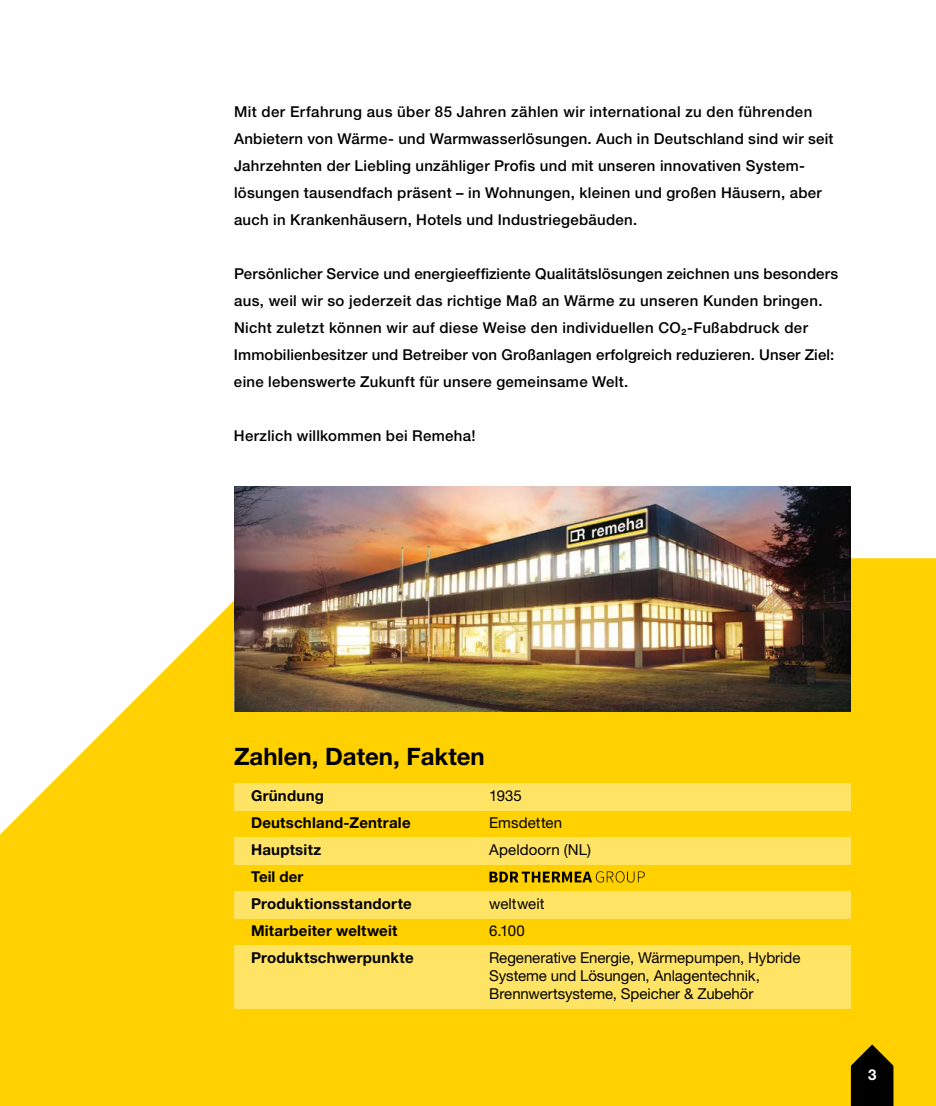
<style>
.page{position:relative;width:936px;height:1106px;background:#fff}
.page>*{position:absolute;margin:0;border:0;box-sizing:border-box;transform-origin:0 0}
.t1{font:700 24px "Helvetica Neue LT Pro";color:#000}
.t2{font:500 15px/27px "Helvetica Neue LT Pro";letter-spacing:.02em;color:#000}
.t3{font:15px/18px "Helvetica Neue LT Pro";letter-spacing:-.005em;color:#000}
.t4{font:700 15px/27px "Helvetica Neue LT Pro";letter-spacing:.015em;color:#000}
.t5{font:700 15px "Helvetica Neue LT Pro";color:#fff}
</style>
<div class="page">
<svg style="left:0;top:558px;width:935px;height:548px;background:#fed61e"></svg>
<img style="left:234px;top:486px;width:616px;height:225px">
<div style="left:234px;top:945px;width:616px;height:63px;background:#ffe365"></div>
<div style="left:234px;top:783px;width:616px;height:27px;background:#ffe365"></div>
<div style="left:234px;top:837px;width:616px;height:27px;background:#ffe365"></div>
<div style="left:234px;top:891px;width:616px;height:27px;background:#ffe365"></div>
<svg style="left:489px;top:871px;width:155px;height:11px;background:#9d8000"></svg>
<svg style="left:850px;top:1044px;width:43px;height:62px;background:#312800"></svg>
<p class="t2" style="left:234px;top:98px;width:601px">Mit der Erfahrung aus über 85 Jahren zählen wir international zu den führenden Anbietern von Wärme- und Warmwasserlösungen. Auch in Deutschland sind wir seit Jahrzehnten der Liebling unzähliger Profis und mit unseren innovativen System&shy;lösungen tausendfach präsent – in Wohnungen, kleinen und großen Häusern, aber auch in Krankenhäusern, Hotels und Industriegebäuden.</p>
<p class="t2" style="left:234px;top:260px;width:605px">Persönlicher Service und energieeffiziente Qualitätslösungen zeichnen uns besonders aus, weil wir so jederzeit das richtige Maß an Wärme zu unseren Kunden bringen.<br>Nicht zuletzt können wir auf diese Weise den individuellen CO<sub>2</sub>-Fußabdruck der Immobilienbesitzer und Betreiber von Großanlagen erfolgreich reduzieren. Unser Ziel: eine lebenswerte Zukunft für unsere gemeinsame Welt.</p>
<p class="t2" style="left:234px;top:422px;width:243px">Herzlich willkommen bei Remeha!</p>
<h1 class="t1" style="left:234px;top:742px;width:252px">Zahlen, Daten, Fakten</h1>
<p class="t4" style="left:251px;top:782px;width:74px">Gründung</p>
<p class="t3" style="left:489px;top:786px;width:34px">1935</p>
<p class="t4" style="left:251px;top:809px;width:161px">Deutschland-Zentrale</p>
<p class="t3" style="left:489px;top:813px;width:74px">Emsdetten</p>
<p class="t4" style="left:251px;top:836px;width:72px">Hauptsitz</p>
<p class="t3" style="left:489px;top:840px;width:103px">Apeldoorn (NL)</p>
<p class="t4" style="left:251px;top:863px;width:162px">Teil der<br>Produktionsstandorte</p>
<p class="t3" style="left:489px;top:894px;width:57px">weltweit</p>
<p class="t4" style="left:251px;top:917px;width:148px">Mitarbeiter weltweit</p>
<p class="t3" style="left:489px;top:921px;width:37px">6.100</p>
<p class="t4" style="left:251px;top:944px;width:164px">Produktschwerpunkte</p>
<p class="t3" style="left:489px;top:948px;width:313px">Regenerative Energie, Wärmepumpen, Hybride<br>Systeme und Lösungen, Anlagentechnik,<br>Brennwertsysteme, Speicher &amp; Zubehör</p>
<p class="t5" style="left:867px;top:1065px;width:10px">3</p>
</div>
